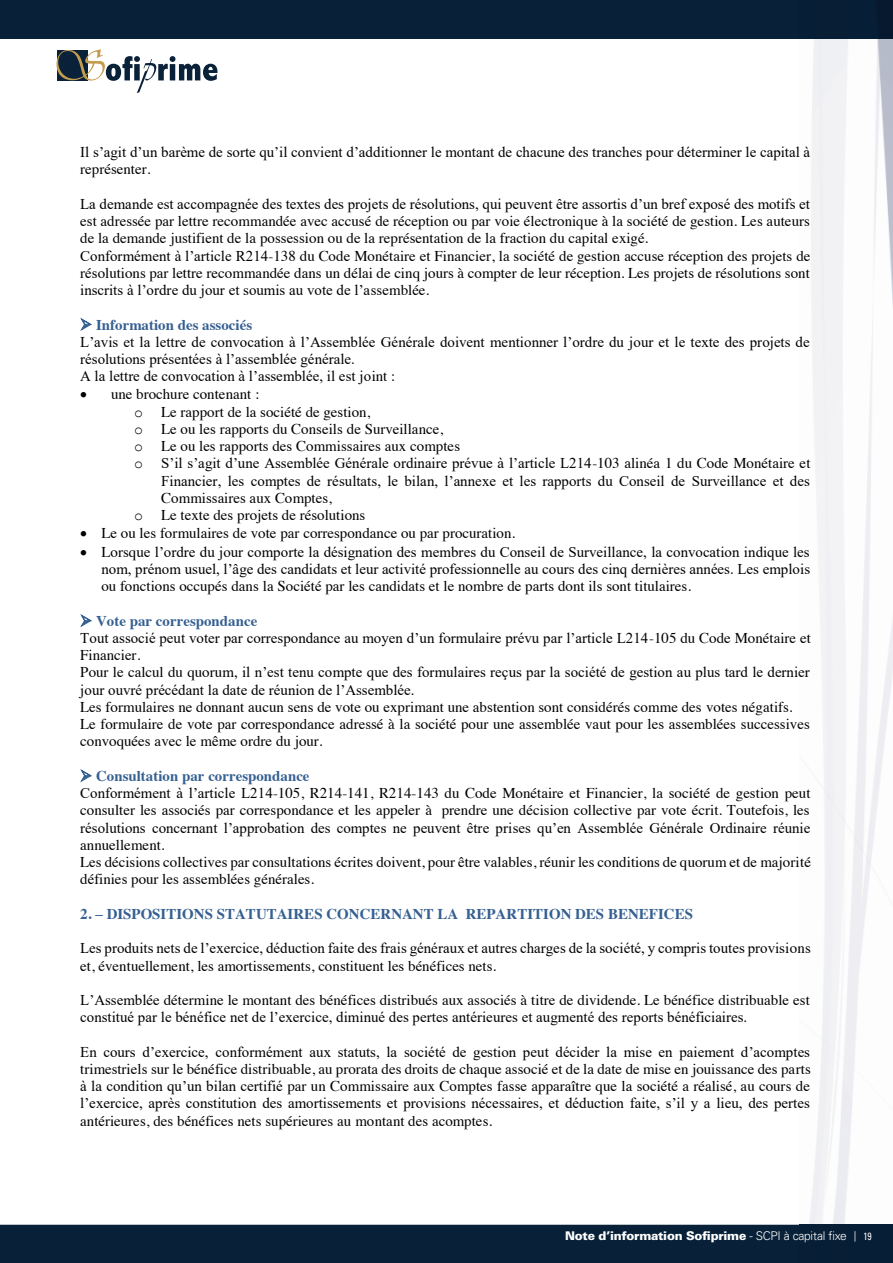
<style>
.page{position:relative;width:893px;height:1263px;background:#fff}
.page>*{position:absolute;margin:0;border:0;box-sizing:border-box;transform-origin:0 0}
.t1{font:15px/17.2px "Times";color:#000}
.t2{font:15px/17.2px "Times New Roman";color:#000}
.t3{font:700 15px "Times";color:#366092}
.t4{font:900 12px "Univers";letter-spacing:-.02em;color:#fff}
.s1{font-family:"Times New Roman"}
.s2{font-family:"Times"}
.s3{font-family:"Courier New"}
.s4{font-weight:700;color:#366092}
.s5{font-weight:300}
.s6{font-weight:400;font-stretch:condensed;font-size:10.5px}
</style>
<div class="page">
<img style="left:799px;top:0;width:94px;height:1225px">
<svg style="left:57px;top:49px;width:160px;height:44px"></svg>
<div style="left:0;top:0;width:799px;height:38px;background:#092138"></div>
<div style="left:0;top:1225px;width:893px;height:38px;background:#092138"></div>
<p class="t2" style="left:80px;top:143px;width:731px">Il s’agit d’un barème de sorte qu’il convient d’additionner le montant de chacune des tranches pour déterminer le capital à</p>
<p class="t1" style="left:80px;top:162px;width:72px">représenter.</p>
<p class="t2" style="left:80px;top:195px;width:731px">La demande est accompagnée des textes des projets de résolutions, qui peuvent être assortis d’un bref exposé des motifs et</p>
<p class="t1" style="left:80px;top:214px;width:732px">est adressée par lettre recommandée avec accusé de réception ou par voie électronique à la société de gestion. Les auteurs de la demande justifient de la possession ou de la représentation de la fraction du capital exigé.<br><span class="s1">Conformément à l’article R214</span>-138 du Code Monétaire et Financier, la société de gestion accuse réception des projets de résolutions par lettre recommandée dans un délai de cinq jours à compter de leur réception. Les projets de résolutions sont</p>
<p class="t2" style="left:80px;top:281px;width:351px">inscrits à l’ordre du jour et soumis au vote de l’a<span class="s2">ssemblée.</span></p>
<p class="t3" style="left:96px;top:318px;width:158px">Information des associés</p>
<p class="t2" style="left:80px;top:333px;width:731px">L’avis et la lettre de convocation à l’Assemblée Générale doivent mentionner l’ordre du jour et le texte des projets de résolutions présentées à l’assemblée générale.<br>A la lettre de convocation à l’assemblée, il est jo<span class="s2">int :</span></p>
<p class="t1" style="left:134px;top:387px;width:327px;text-indent:-23px">une brochure contenant :<br><span class="s3">o</span> Le rapport de la société de gestion,<br><span class="s3">o</span> Le ou les rapports du Conseils de Surveillance,<br><span class="s3">o</span> Le ou les rapports des Commissaires aux comptes</p>
<p class="t2" style="left:134px;top:455px;width:678px;text-align:right"><span class="s3">o</span> S’il s’agit d’une Assemblée Générale ordinaire prévue à l’article L214<span class="s2">-103 alinéa 1 du Code Monétaire et<br></span>Financier, les comptes de résultats, le bilan, l’annexe et les rapports du Conseil de Surveillance et des</p>
<p class="t1" style="left:161px;top:490px;width:172px">Commissaires aux Comptes,</p>
<p class="t1" style="left:134px;top:508px;width:233px"><span class="s3">o</span> Le texte des projets de résolutions</p>
<p class="t1" style="left:101px;top:526px;width:415px">Le ou les formulaires de vote par correspondance ou par procuration.</p>
<p class="t2" style="left:101px;top:543px;width:710px"><span class="s2">Lorsq</span>ue l’ordre du jour comporte la désignation des membres du Conseil de Surveillance, la convocation indique les nom, prénom usuel, l’âge des candidats et leur activité professionnelle au cours des cinq dernières années. Les emplois</p>
<p class="t1" style="left:101px;top:579px;width:591px">ou fonctions occupés dans la Société par les candidats et le nombre de parts dont ils sont titulaires.</p>
<p class="t3" style="left:96px;top:615px;width:163px">Vote par correspondance</p>
<p class="t2" style="left:80px;top:629px;width:732px">Tout associé peut voter par correspondance au moyen d’un formulaire prévu par l’article L214<span class="s2">-105 du Code Monétaire et</span></p>
<p class="t1" style="left:80px;top:648px;width:62px">Financier.</p>
<p class="t2" style="left:80px;top:664px;width:731px"><span class="s2">Pour le calcul du quoru</span>m, il n’est tenu compte que des formulaires reçus par la société de gestion au plus tard le dernier jour ouvré précédant la date de réunion de l’Assemblée.</p>
<p class="t1" style="left:80px;top:699px;width:731px">Les formulaires ne donnant aucun sens de vote ou exprimant une abstention sont considérés comme des votes négatifs.<br>Le formulaire de vote par correspondance adressé à la société pour une assemblée vaut pour les assemblées successives convoquées avec le même ordre du jour.</p>
<p class="t1" style="left:80px;top:769px;width:732px;text-indent:16px"><span class="s4">Consultation par correspondance<br></span><span class="s1">Conformément à l’article L214</span>-105, R214-141, R214-143 du Code Monétaire et Financier, la société de gestion peut consulter les associés par correspondance et les appeler à prendre une décision collective par vote écrit. Toutefois, les</p>
<p class="t2" style="left:80px;top:819px;width:732px">résolutions concernant l’approbation des comptes ne peuvent être prises qu’en Assemblée Générale Ordinaire réunie</p>
<p class="t1" style="left:80px;top:837px;width:732px">annuellement.<br>Les décisions collectives par consultations écrites doivent, pour être valables, réunir les conditions de quorum et de majorité définies pour les assemblées générales.</p>
<p class="t3" style="left:80px;top:908px;width:614px">2. <span class="s1">–</span> DISPOSITIONS STATUTAIRES CONCERNANT LA REPARTITION DES BENEFICES</p>
<p class="t2" style="left:80px;top:939px;width:732px">Les produits nets de l’exercice, déduction faite des frais généraux et autres charges de la société, y compris toutes provisi<span class="s2">ons</span></p>
<p class="t1" style="left:80px;top:958px;width:417px">et, éventuellement, les amortissements, constituent les bénéfices nets.</p>
<p class="t1" style="left:80px;top:992px;width:731px"><span class="s1">L’Assembl</span>ée détermine le montant des bénéfices distribués aux associés à titre de dividende. Le bénéfice distribuable est</p>
<p class="t2" style="left:80px;top:1008px;width:669px">constitué par le bénéfice net de l’exercice, diminué des pertes antérieures et augmenté des reports bénéficiaires.</p>
<p class="t2" style="left:80px;top:1043px;width:731px">En cours d’exercice, conformément aux statuts, la société de gestion peut décider la mise en paiement d’acomptes</p>
<p class="t1" style="left:80px;top:1062px;width:732px">trimestriels sur le bénéfice distribuable, au prorata des droits de chaque associé et de la date de mise en jouissance des parts <span class="s1">à la condition qu’un bilan certifié</span> par un Commissaire aux Comptes fasse apparaître que la société a réalisé, au cours de</p>
<p class="t2" style="left:80px;top:1094px;width:731px">l’exercice, après constitution des amortissements et provisions nécessaires, et déduction faite, s’il y a lieu, des pertes</p>
<p class="t1" style="left:80px;top:1113px;width:413px">antérieures, des bénéfices nets supérieures au montant des acomptes.</p>
<p class="t4" style="left:565px;top:1232px;width:308px">Note d’information Sofiprime <span class="s5">- SCPI à capital fixe</span> <span class="s6">| 19</span></p>
</div>
